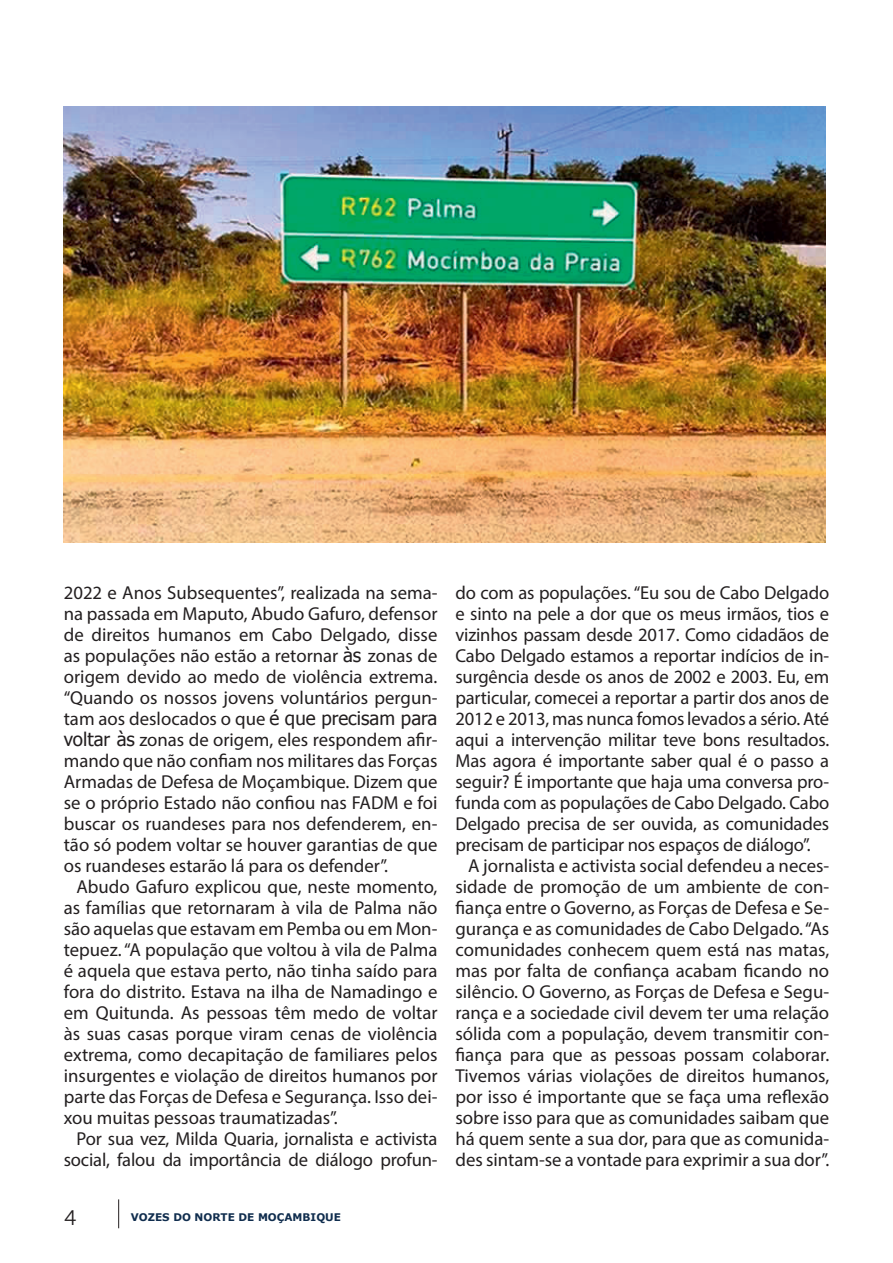
<style>
.page{position:relative;width:893px;height:1263px;background:#fff}
.page>*{position:absolute;margin:0;border:0;box-sizing:border-box;transform-origin:0 0}
.t1{font:21px "Museo 300";color:#231f20}
.t2{font:18.75px/21px "Myriad Pro";letter-spacing:-.005em;color:#231f20;text-align:justify}
.t3{font:700 10.5px "Verdana";color:#102d4e}
.s1{font-family:"Tahoma"}
</style>
<div class="page">
<svg style="left:118px;top:1199px;width:1px;height:29px"></svg>
<img style="left:64px;top:106px;width:761px;height:436px">
<p class="t2" style="left:64px;top:582px;width:375px">2022 e Anos Subsequentes”, realizada na sema&shy;na passada em Maputo, Abudo Gafuro, defensor de direitos humanos em Cabo Delgado, disse as populações não estão a retornar <span class="s1">às</span> zonas de origem devido ao medo de violência extrema. “Quando os nossos jovens voluntários pergun&shy;tam aos deslocados o que <span class="s1">é que precisam para voltar às</span> zonas de origem, eles respondem afir&shy;mando que não confiam nos militares das Forças Armadas de Defesa de Moçambique. Dizem que se o próprio Estado não confiou nas FADM e foi buscar os ruandeses para nos defenderem, en&shy;tão só podem voltar se houver garantias de que os ruandeses estarão lá para os defender”.</p>
<p class="t2" style="left:64px;top:876px;width:375px;text-indent:13px">Abudo Gafuro explicou que, neste momento, as famílias que retornaram à vila de Palma não são aquelas que estavam em Pemba ou em Mon&shy;tepuez. “A população que voltou à vila de Palma é aquela que estava perto, não tinha saído para fora do distrito. Estava na ilha de Namadingo e em Quitunda. As pessoas têm medo de voltar às suas casas porque viram cenas de violência extrema, como decapitação de familiares pelos insurgentes e violação de direitos humanos por parte das Forças de Defesa e Segurança. Isso dei&shy;xou muitas pessoas traumatizadas”.</p>
<p class="t2" style="left:64px;top:1128px;width:375px;text-align:right">Por sua vez, Milda Quaria, jornalista e activista social, falou da importância de diálogo profun-</p>
<p class="t1" style="left:64px;top:1206px;width:13px">4</p>
<p class="t3" style="left:131px;top:1210px;width:212px">VOZES DO NORTE DE MOÇAMBIQUE</p>
<p class="t2" style="left:455px;top:582px;width:375px">do com as populações. “Eu sou de Cabo Delgado</p>
<p class="t2" style="left:455px;top:603px;width:375px">e sinto na pele a dor que os meus irmãos, tios e</p>
<p class="t2" style="left:455px;top:624px;width:375px">vizinhos passam desde 2017. Como cidadãos de</p>
<p class="t2" style="left:455px;top:645px;width:375px">Cabo Delgado estamos a reportar indícios de in-</p>
<p class="t2" style="left:455px;top:666px;width:375px">surgência desde os anos de 2002 e 2003. Eu, em</p>
<p class="t2" style="left:455px;top:687px;width:375px">particular, comecei a reportar a partir dos anos de</p>
<p class="t2" style="left:455px;top:708px;width:375px">2012 e 2013, mas nunca fomos levados a sério. Até</p>
<p class="t2" style="left:455px;top:729px;width:375px">aqui a intervenção militar teve bons resultados.</p>
<p class="t2" style="left:455px;top:750px;width:375px">Mas agora é importante saber qual é o passo a</p>
<p class="t2" style="left:455px;top:771px;width:375px">seguir? É importante que haja uma conversa pro-</p>
<p class="t2" style="left:455px;top:792px;width:375px">funda com as populações de Cabo Delgado. Cabo</p>
<p class="t2" style="left:455px;top:813px;width:375px">Delgado precisa de ser ouvida, as comunidades</p>
<p class="t2" style="left:455px;top:834px;width:357px">precisam de participar nos espaços de diálogo”.</p>
<p class="t2" style="left:468px;top:855px;width:362px">A jornalista e activista social defendeu a neces-</p>
<p class="t2" style="left:455px;top:876px;width:375px">sidade de promoção de um ambiente de con-</p>
<p class="t2" style="left:455px;top:897px;width:375px">fiança entre o Governo, as Forças de Defesa e Se-</p>
<p class="t2" style="left:455px;top:918px;width:375px">gurança e as comunidades de Cabo Delgado. “As</p>
<p class="t2" style="left:455px;top:939px;width:375px">comunidades conhecem quem está nas matas,</p>
<p class="t2" style="left:455px;top:960px;width:375px">mas por falta de confiança acabam ficando no</p>
<p class="t2" style="left:455px;top:981px;width:375px">silêncio. O Governo, as Forças de Defesa e Segu-</p>
<p class="t2" style="left:455px;top:1002px;width:375px">rança e a sociedade civil devem ter uma relação</p>
<p class="t2" style="left:455px;top:1023px;width:375px">sólida com a população, devem transmitir con-</p>
<p class="t2" style="left:455px;top:1044px;width:375px">fiança para que as pessoas possam colaborar.</p>
<p class="t2" style="left:455px;top:1065px;width:375px">Tivemos várias violações de direitos humanos,</p>
<p class="t2" style="left:455px;top:1086px;width:375px">por isso é importante que se faça uma reflexão</p>
<p class="t2" style="left:455px;top:1107px;width:375px">sobre isso para que as comunidades saibam que</p>
<p class="t2" style="left:455px;top:1128px;width:375px">há quem sente a sua dor, para que as comunida-</p>
<p class="t2" style="left:455px;top:1149px;width:375px">des sintam-se a vontade para exprimir a sua dor”.</p>
</div>
